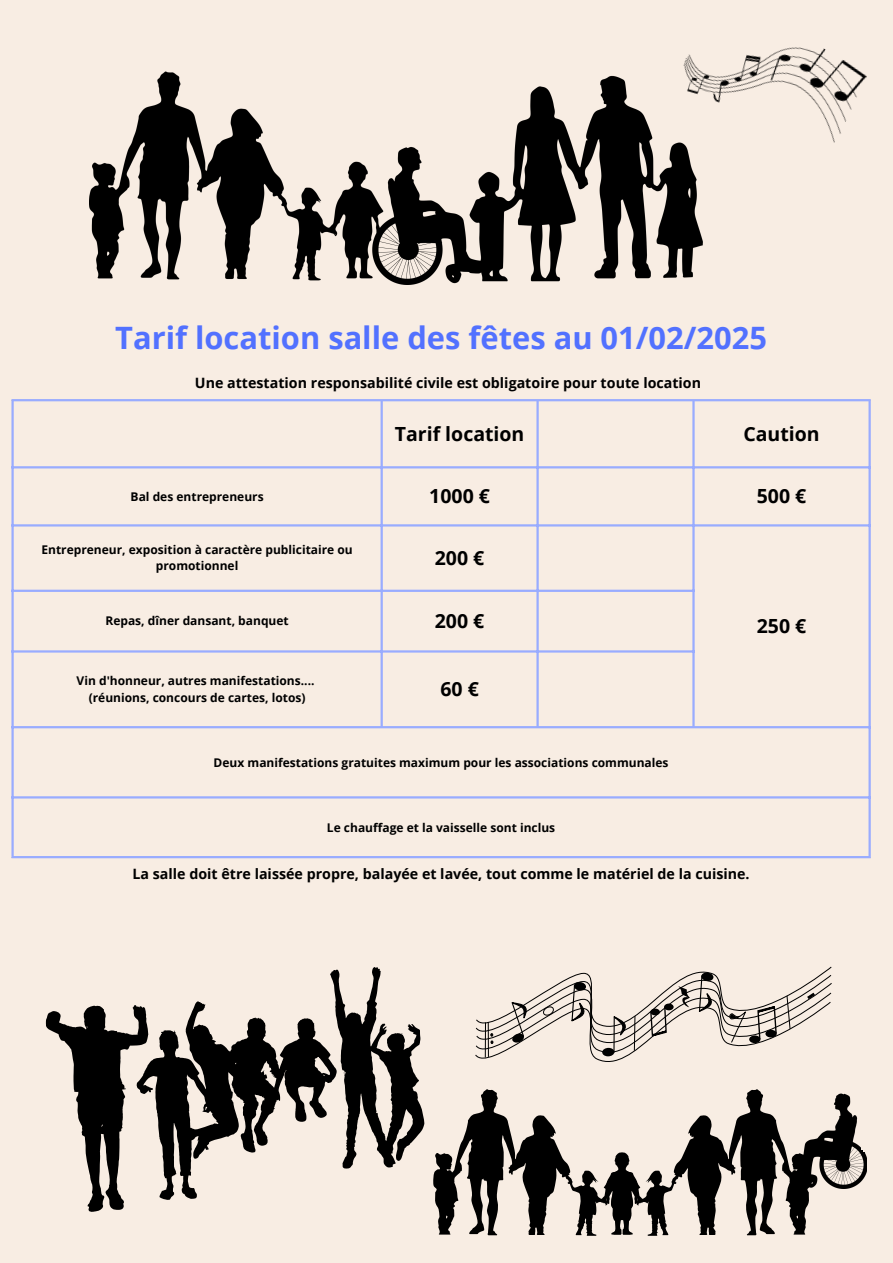
<style>
.page{position:relative;width:893px;height:1263px;background:#f8ede3}
.page>*{position:absolute;margin:0;border:0;box-sizing:border-box;transform-origin:0 0}
.t1{font:700 30.83px "Open Sans";color:#5271ff}
.t2{font:700 19.5px "Open Sans";color:#000}
.t3{font:700 14.25px "Open Sans";color:#000}
.t4{font:700 12px/16.4px "Open Sans";color:#000;text-align:center}
</style>
<div class="page">
<hr style="left:11px;top:401px;width:3px;height:455px;background:#99acff">
<hr style="left:380px;top:401px;width:3px;height:325px;background:#99acff">
<hr style="left:536px;top:401px;width:3px;height:325px;background:#99acff">
<hr style="left:692px;top:401px;width:2px;height:325px;background:#99acff">
<hr style="left:868px;top:401px;width:2px;height:455px;background:#99acff">
<hr style="left:11px;top:399px;width:859px;height:2px;background:#99acff">
<hr style="left:11px;top:466px;width:859px;height:2px;background:#99acff">
<hr style="left:11px;top:524px;width:859px;height:2px;background:#99acff">
<hr style="left:11px;top:590px;width:683px;height:2px;background:#99acff">
<hr style="left:11px;top:650px;width:683px;height:3px;background:#99acff">
<hr style="left:11px;top:726px;width:859px;height:2px;background:#99acff">
<hr style="left:11px;top:796px;width:859px;height:2px;background:#99acff">
<hr style="left:11px;top:856px;width:859px;height:2px;background:#99acff">
<svg style="left:45px;top:1005px;width:84px;height:207px"></svg>
<svg style="left:129px;top:1001px;width:197px;height:199px"></svg>
<img style="left:89px;top:72px;width:613px;height:213px">
<img style="left:674px;top:47px;width:193px;height:99px">
<svg style="left:326px;top:966px;width:506px;height:270px"></svg>
<img style="left:804px;top:1042px;width:63px;height:147px">
<img style="left:859px;top:1086px;width:8px;height:59px">
<img style="left:861px;top:1127px;width:6px;height:22px">
<img style="left:863px;top:1138px;width:4px;height:14px">
<p class="t1" style="left:115px;top:316px;width:653px">Tarif location salle des fêtes au 01/02/2025</p>
<p class="t3" style="left:195px;top:373px;width:508px">Une attestation responsabilité civile est obligatoire pour toute location</p>
<p class="t2" style="left:395px;top:420px;width:131px">Tarif location</p>
<p class="t2" style="left:743px;top:420px;width:78px">Caution</p>
<h1 class="t4" style="left:131px;top:488px;width:134px">Bal des entrepreneurs</h1>
<p class="t2" style="left:429px;top:482px;width:62px">1000 €</p>
<p class="t2" style="left:757px;top:482px;width:51px">500 €</p>
<p class="t4" style="left:41px;top:541px;width:313px">Entrepreneur, exposition à caractère publicitaire ou promotionnel</p>
<p class="t2" style="left:435px;top:544px;width:51px">200 €</p>
<p class="t4" style="left:105px;top:612px;width:185px">Repas, dîner dansant, banquet</p>
<p class="t2" style="left:435px;top:607px;width:51px">200 €</p>
<p class="t4" style="left:77px;top:672px;width:239px">Vin d'honneur, autres manifestations....</p>
<p class="t4" style="left:89px;top:689px;width:218px">(réunions, concours de cartes, lotos)</p>
<p class="t2" style="left:440px;top:675px;width:40px">60 €</p>
<p class="t2" style="left:757px;top:612px;width:51px">250 €</p>
<p class="t4" style="left:214px;top:754px;width:456px">Deux manifestations gratuites maximum pour les associations communales</p>
<p class="t4" style="left:327px;top:819px;width:230px">Le chauffage et la vaisselle sont inclus</p>
<p class="t3" style="left:133px;top:863px;width:618px">La salle doit être laissée propre, balayée et lavée, tout comme le matériel de la cuisine.</p>
</div>
